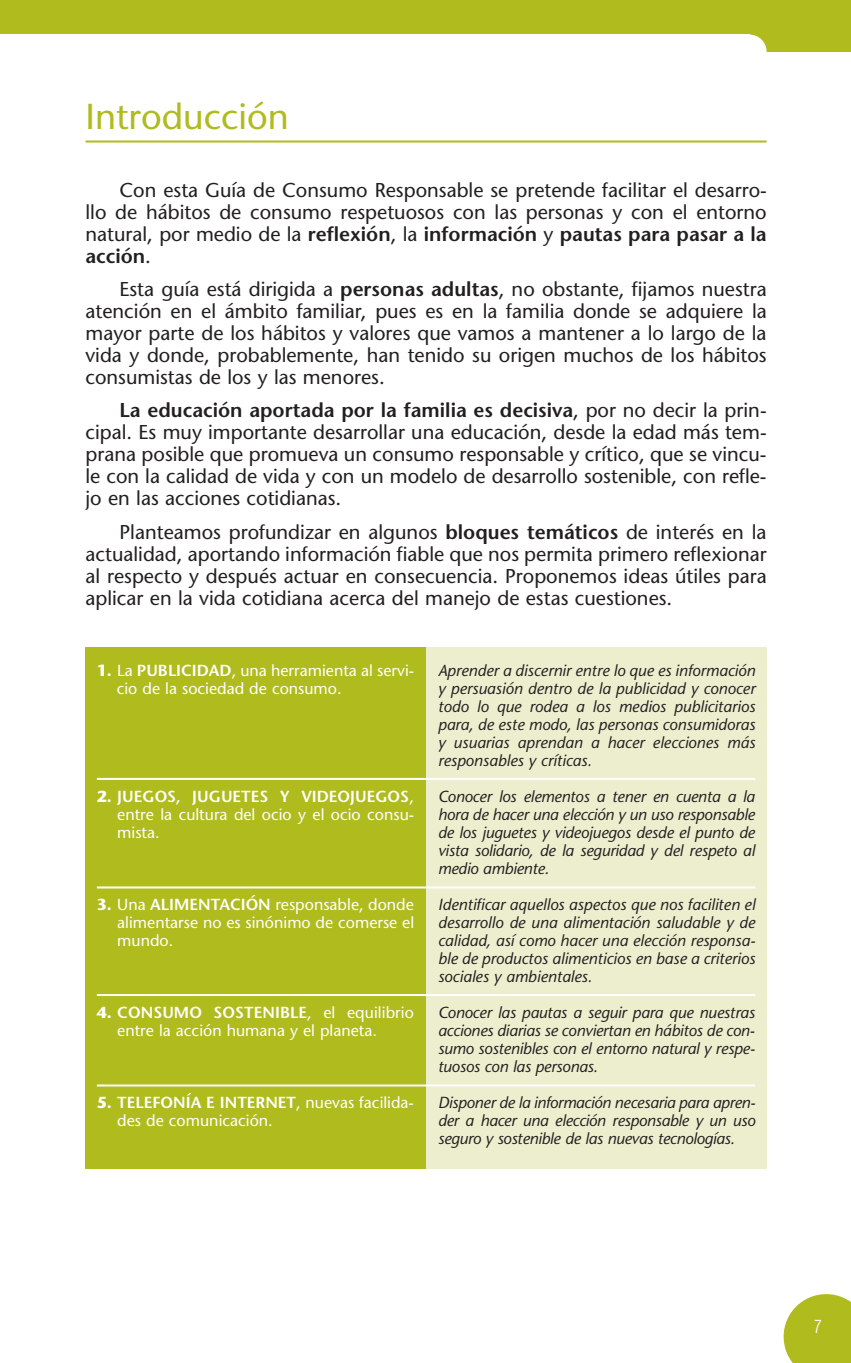
<style>
.page{position:relative;width:851px;height:1363px;background:#fff}
.page>*{position:absolute;margin:0;border:0;box-sizing:border-box;transform-origin:0 0}
.t1{font:36px "Stone Sans";color:#b0bb1d}
.t2{font:20px/22px "Stone Sans";color:#231f20;text-align:justify}
.t3{font:300 condensed 18px "Helvetica";color:#fff}
.t4{font:italic 16px/18px "Stone Sans";letter-spacing:-.01em;color:#231f20;text-align:justify}
.t5{font:16px/18px "Stone Sans";color:#fff}
.s1{font-weight:600}
.s2{font-weight:700}
</style>
<div class="page">
<div style="left:85px;top:647px;width:681px;height:521px;background:#eceece"></div>
<div style="left:85px;top:647px;width:341px;height:521px;background:#b0bb1d"></div>
<hr style="left:85px;top:140px;width:681px;height:2px;background:#b0bb1d">
<svg style="left:783px;top:1294px;width:67px;height:68px;background:#b9c338"></svg>
<div style="left:0;top:0;width:850px;height:52px;background:#b0bb1d"></div>
<div style="left:732px;top:35px;width:34px;height:34px;background:#fff;border-radius:50%"></div>
<div style="left:0;top:35px;width:749px;height:34px;background:#fff"></div>
<hr style="left:97px;top:777px;width:657px;height:2px;background:#fff">
<hr style="left:97px;top:886px;width:657px;height:2px;background:#fff">
<hr style="left:97px;top:993px;width:657px;height:2px;background:#fff">
<hr style="left:97px;top:1084px;width:657px;height:2px;background:#fff">
<p class="t1" style="left:85px;top:103px;width:205px">Introducción</p>
<p class="t2" style="left:85px;top:181px;width:682px;text-indent:34px">Con esta Guía de Consumo Responsable se pretende facilitar el desarro&shy;llo de hábitos de consumo respetuosos con las personas y con el entorno natural, por medio de la <span class="s1">reflexión</span>, la <span class="s1">información</span> y <span class="s1">pautas para pasar a la acción</span>.</p>
<p class="t2" style="left:85px;top:280px;width:682px;text-indent:34px">Esta guía está dirigida a <span class="s1">personas adultas</span>, no obstante, fijamos nuestra atención en el ámbito familiar, pues es en la familia donde se adquiere la mayor parte de los hábitos y valores que vamos a mantener a lo largo de la vida y donde, probablemente, han tenido su origen muchos de los hábitos consumistas de los y las menores.</p>
<p class="t2" style="left:85px;top:401px;width:682px;text-indent:34px"><span class="s1">La educación aportada por la familia es decisiva</span>, por no decir la prin&shy;cipal. Es muy importante desarrollar una educación, desde la edad más tem&shy;prana posible que promueva un consumo responsable y crítico, que se vincu&shy;le con la calidad de vida y con un modelo de desarrollo sostenible, con refle&shy;jo en las acciones cotidianas.</p>
<p class="t2" style="left:85px;top:523px;width:682px;text-indent:34px">Planteamos profundizar en algunos <span class="s1">bloques temáticos</span> de interés en la actualidad, aportando información fiable que nos permita primero reflexionar al respecto y después actuar en consecuencia. Proponemos ideas útiles para aplicar en la vida cotidiana acerca del manejo de estas cuestiones.</p>
<p class="t5" style="left:117px;top:663px;width:299px;text-indent:-20px"><span class="s2">1.</span> La <span class="s1">PUBLICIDAD</span>, una herramienta al servi&shy;cio de la sociedad de consumo.</p>
<p class="t5" style="left:117px;top:789px;width:298px;text-align:justify;text-indent:-20px"><span class="s2">2.</span> <span class="s1">JUEGOS, JUGUETES Y VIDEOJUEGOS</span>, entre la cultura del ocio y el ocio consu&shy;mista.</p>
<p class="t5" style="left:117px;top:897px;width:298px;text-align:justify;text-indent:-20px"><span class="s2">3.</span> Una <span class="s1">ALIMENTACIÓN</span> responsable, donde alimentarse no es sinónimo de comerse el mundo.</p>
<p class="t5" style="left:117px;top:1005px;width:298px;text-indent:-20px"><span class="s2">4.</span> <span class="s1">CONSUMO SOSTENIBLE</span>, el equilibrio entre la acción humana y el planeta.</p>
<p class="t5" style="left:117px;top:1095px;width:298px;text-indent:-20px"><span class="s2">5.</span> <span class="s1">TELEFONÍA E INTERNET</span>, nuevas facilida&shy;des de comunicación.</p>
<p class="t4" style="left:438px;top:663px;width:318px">Aprender a discernir entre lo que es información y persuasión dentro de la publicidad y conocer todo lo que rodea a los medios publicitarios para, de este modo, las personas consumidoras y usuarias aprendan a hacer elecciones más responsables y críticas.</p>
<p class="t4" style="left:438px;top:789px;width:318px">Conocer los elementos a tener en cuenta a la hora de hacer una elección y un uso responsable de los juguetes y videojuegos desde el punto de vista solidario, de la seguridad y del respeto al medio ambiente.</p>
<p class="t4" style="left:438px;top:897px;width:318px">Identificar aquellos aspectos que nos faciliten el desarrollo de una alimentación saludable y de calidad, así como hacer una elección responsa&shy;ble de productos alimenticios en base a criterios sociales y ambientales.</p>
<p class="t4" style="left:438px;top:1005px;width:318px">Conocer las pautas a seguir para que nuestras acciones diarias se conviertan en hábitos de con&shy;sumo sostenibles con el entorno natural y respe&shy;tuosos con las personas.</p>
<p class="t4" style="left:438px;top:1095px;width:319px">Disponer de la información necesaria para apren&shy;der a hacer una elección responsable y un uso seguro y sostenible de las nuevas tecnologías.</p>
<p class="t3" style="left:813px;top:1315px;width:9px">7</p>
</div>
